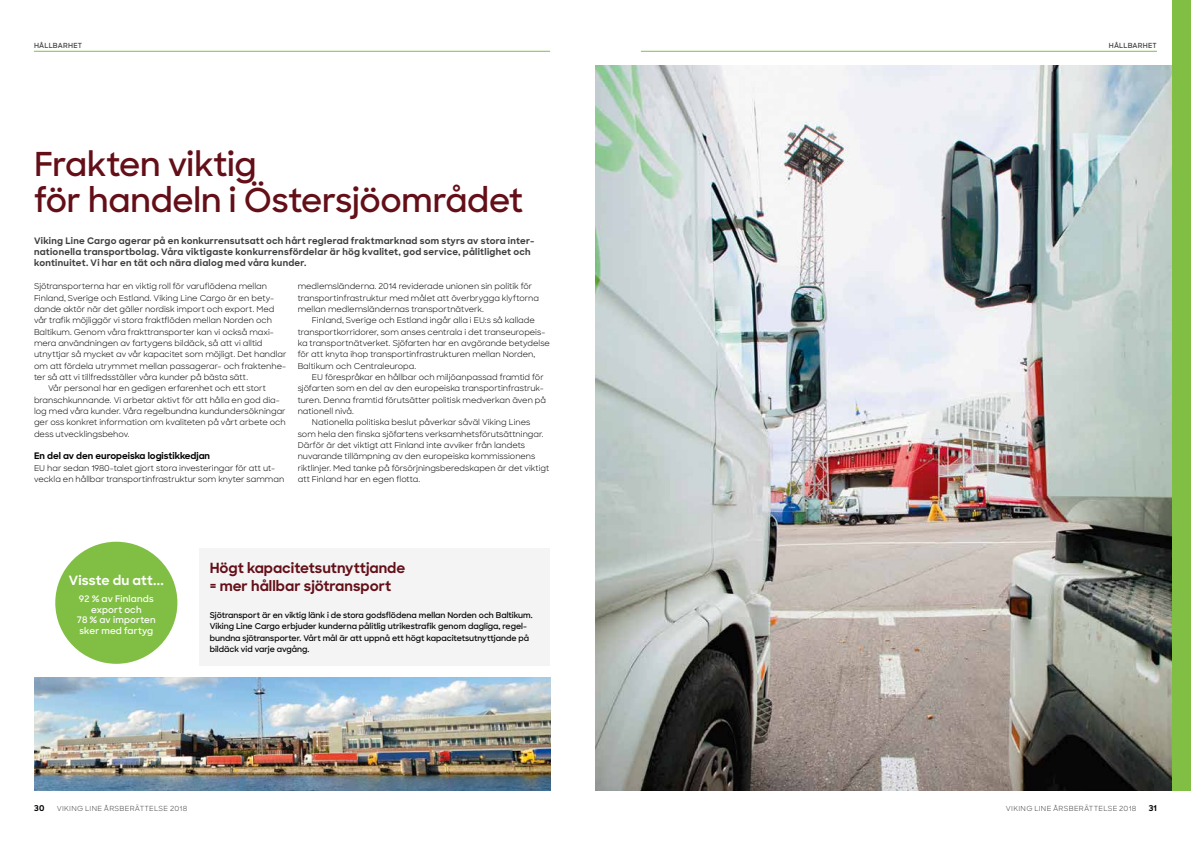
<style>
.page{position:relative;width:1191px;height:842px;background:#fff}
.page>*{position:absolute;margin:0;border:0;box-sizing:border-box;transform-origin:0 0}
.t1{font:600 33px/36px "Viking Sharp Sans";letter-spacing:-.01em;color:#640f18}
.t2{font:700 14px/18px "Viking Sharp Sans";color:#640f18}
.t3{font:700 13px "Viking Sharp Sans";letter-spacing:.01em;color:#fff}
.t4{font:700 9px/11px "Viking Sharp Sans";letter-spacing:.025em;color:#3c3d3f}
.t5{font:600 9px/10.8px "Viking Sharp Sans";letter-spacing:.02em;color:#fff;text-align:center}
.t6{font:700 9px "Viking Sharp Sans";color:#000}
.t7{font:8px/11.3px "Viking Sharp Sans Latin";color:#000}
.t8{font:600 8px/11.3px "Viking Sharp Sans";color:#000}
.t9{font:700 8px "Viking Sharp Sans";color:#000}
.t10{font:7px "Viking Sharp Sans Latin";letter-spacing:.04em;color:#3c3d3f}
.t11{font:600 7px "Viking Sharp Sans";letter-spacing:.03em;color:#3c3d3f}
</style>
<div class="page">
<img style="left:34px;top:677px;width:516px;height:113px">
<div style="left:199px;top:548px;width:351px;height:118px;background:#f4f4f5"></div>
<img style="left:595px;top:65px;width:577px;height:726px">
<div style="left:55px;top:542px;width:122px;height:122px;background:#81bf44;border-radius:50%"></div>
<div style="left:1172px;top:0;width:19px;height:791px;background:#81bf44"></div>
<hr style="left:641px;top:51px;width:516px;height:1px;background:#81bf44">
<hr style="left:34px;top:51px;width:516px;height:1px;background:#81bf44">
<p class="t11" style="left:34px;top:40px;width:50px">HÅLLBARHET</p>
<p class="t11" style="left:1108px;top:40px;width:50px">HÅLLBARHET</p>
<h1 class="t1" style="left:34px;top:144px;width:491px">Frakten viktig<br>för handeln i Östersjöområdet</h1>
<p class="t4" style="left:34px;top:235px;width:502px">Viking Line Cargo agerar på en konkurrensutsatt och hårt reglerad fraktmarknad som styrs av stora inter&shy;nationella transportbolag. Våra viktigaste konkurrensfördelar är hög kvalitet, god service, pålitlighet och kontinuitet. Vi har en tät och nära dialog med våra kunder.</p>
<p class="t7" style="left:34px;top:280px;width:234px">Sjötransporterna har en viktig roll för varuflödena mellan</p>
<p class="t7" style="left:34px;top:292px;width:242px">Finland, Sverige och Estland. Viking Line Cargo är en bety-</p>
<p class="t7" style="left:34px;top:303px;width:242px">dande aktör när det gäller nordisk import och export. Med</p>
<p class="t7" style="left:34px;top:314px;width:239px">vår trafik möjliggör vi stora fraktflöden mellan Norden och</p>
<p class="t7" style="left:34px;top:326px;width:241px">Baltikum. Genom våra frakttransporter kan vi också maxi-</p>
<p class="t7" style="left:34px;top:337px;width:230px">mera användningen av fartygens bildäck, så att vi alltid</p>
<p class="t7" style="left:34px;top:348px;width:254px">utnyttjar så mycket av vår kapacitet som möjligt. Det handlar</p>
<p class="t7" style="left:34px;top:360px;width:253px">om att fördela utrymmet mellan passagerar- och fraktenhe-</p>
<p class="t7" style="left:34px;top:371px;width:216px">ter så att vi tillfredsställer våra kunder på bästa sätt.</p>
<p class="t7" style="left:48px;top:382px;width:219px">Vår personal har en gedigen erfarenhet och ett stort</p>
<p class="t7" style="left:34px;top:394px;width:247px">branschkunnande. Vi arbetar aktivt för att hålla en god dia-</p>
<p class="t7" style="left:34px;top:405px;width:253px">log med våra kunder. Våra regelbundna kundundersökningar</p>
<p class="t7" style="left:34px;top:416px;width:253px">ger oss konkret information om kvaliteten på vårt arbete och</p>
<p class="t7" style="left:34px;top:428px;width:97px">dess utvecklingsbehov.</p>
<p class="t6" style="left:34px;top:449px;width:178px">En del av den europeiska logistikkedjan</p>
<p class="t7" style="left:34px;top:462px;width:252px">EU har sedan 1980-talet gjort stora investeringar för att ut&shy;veckla en hållbar transportinfrastruktur som knyter samman</p>
<p class="t7" style="left:298px;top:280px;width:243px">medlemsländerna. 2014 reviderade unionen sin politik för transportinfrastruktur med målet att överbrygga klyftorna mellan medlemsländernas transportnätverk.</p>
<p class="t7" style="left:298px;top:314px;width:254px;text-indent:14px">Finland, Sverige och Estland ingår alla i EU:s så kallade transportkorridorer, som anses centrala i det transeuropeis&shy;ka transportnätverket. Sjöfarten har en avgörande betydelse för att knyta ihop transportinfrastrukturen mellan Norden, Baltikum och Centraleuropa.</p>
<p class="t7" style="left:312px;top:371px;width:233px">EU förespråkar en hållbar och miljöanpassad framtid för</p>
<p class="t7" style="left:298px;top:382px;width:248px">sjöfarten som en del av den europeiska transportinfrastruk-</p>
<p class="t7" style="left:298px;top:394px;width:250px">turen. Denna framtid förutsätter politisk medverkan även på</p>
<p class="t7" style="left:298px;top:405px;width:58px">nationell nivå.</p>
<p class="t7" style="left:312px;top:416px;width:220px">Nationella politiska beslut påverkar såväl Viking Lines</p>
<p class="t7" style="left:298px;top:428px;width:247px">som hela den finska sjöfartens verksamhetsförutsättningar.</p>
<p class="t7" style="left:298px;top:439px;width:229px">Därför är det viktigt att Finland inte avviker från landets</p>
<p class="t7" style="left:298px;top:450px;width:239px">nuvarande tillämpning av den europeiska kommissionens</p>
<p class="t7" style="left:298px;top:462px;width:253px">riktlinjer. Med tanke på försörjningsberedskapen är det viktigt</p>
<p class="t7" style="left:298px;top:473px;width:124px">att Finland har en egen flotta.</p>
<h3 class="t3" style="left:69px;top:571px;width:97px">Visste du att...</h3>
<p class="t5" style="left:77px;top:593px;width:80px">92 % av Finlands export och<br>78 % av importen sker med fartyg</p>
<h2 class="t2" style="left:210px;top:558px;width:197px">Högt kapacitetsutnyttjande = mer hållbar sjötransport</h2>
<p class="t8" style="left:210px;top:609px;width:324px">Sjötransport är en viktig länk i de stora godsflödena mellan Norden och Baltikum.<br>Viking Line Cargo erbjuder kunderna pålitlig utrikestrafik genom dagliga, regel&shy;bundna sjötransporter. Vårt mål är att uppnå ett högt kapacitetsutnyttjande på bildäck vid varje avgång.</p>
<p class="t9" style="left:34px;top:802px;width:12px">30</p>
<p class="t10" style="left:57px;top:803px;width:132px">VIKING LINE ÅRSBERÄTTELSE 2018</p>
<p class="t10" style="left:1006px;top:803px;width:132px">VIKING LINE ÅRSBERÄTTELSE 2018</p>
<p class="t9" style="left:1148px;top:802px;width:10px">31</p>
</div>
